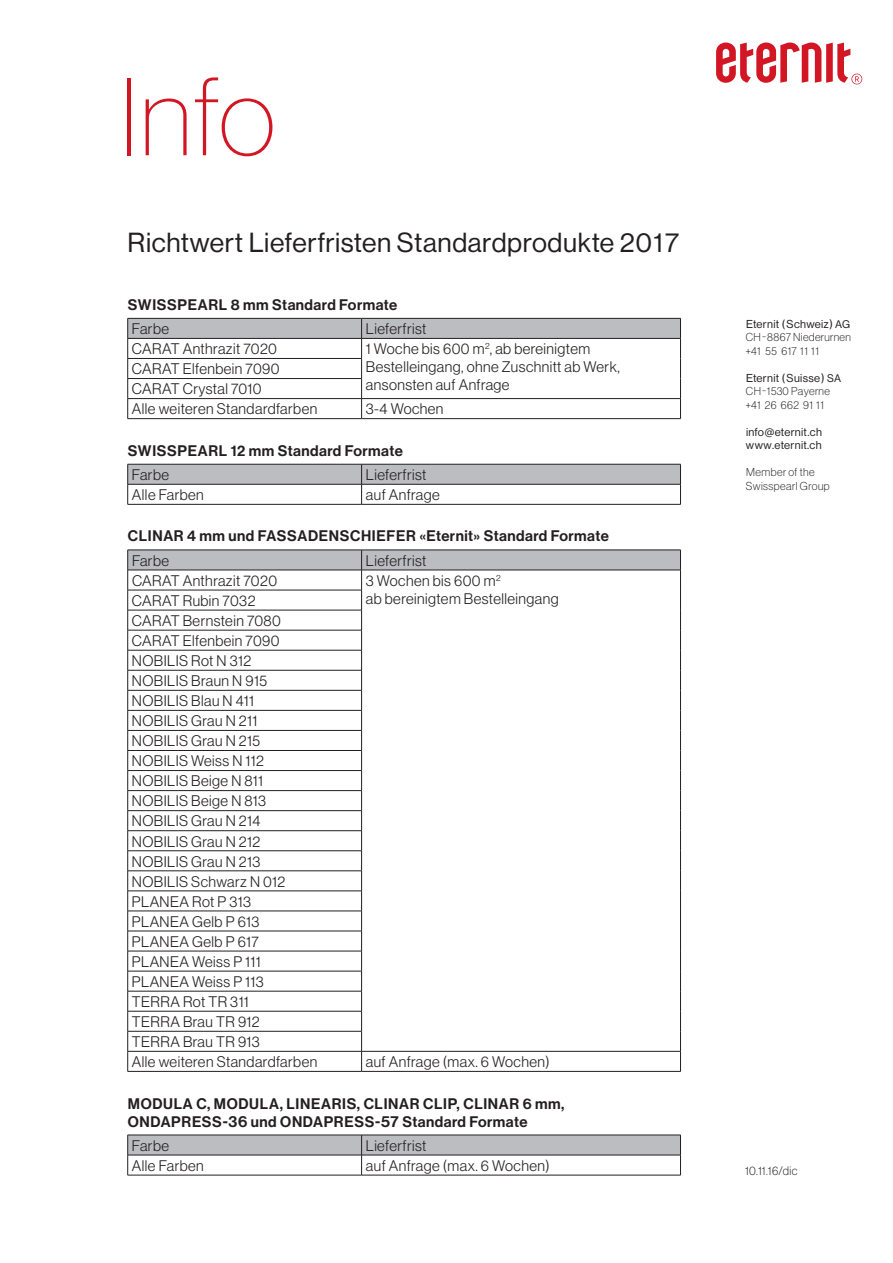
<style>
.page{position:relative;width:893px;height:1263px;background:#fff}
.page>*{position:absolute;margin:0;border:0;box-sizing:border-box;transform-origin:0 0}
.t1{font:108px "N Haas Grotesk DS Pro 25 Th";color:#d21623}
.t2{font:27px "N Haas Grotesk DS Pro 55 Rg";letter-spacing:.02em;color:#231f20}
.t3{font:15px/20.1px "N Haas Grotesk DS Pro 45 Lt";letter-spacing:.03em;color:#231f20}
.t4{font:15px/18px "N Haas Grotesk DS Pro 65 Md";letter-spacing:.04em;color:#231f20}
.t5{font:12px "N Haas Grotesk DS Pro 35 X Lt";letter-spacing:.035em;color:#231f20}
.t6{font:11.25px/13.5px "N Haas Grotesk DS Pro 35 X Lt";letter-spacing:.035em;color:#231f20}
.t7{font:11.25px/13.5px "N Haas Grotesk DS Pro 55 Rg";letter-spacing:.025em;color:#231f20}
.s1{font-size:11.7px}
.s2{font-size:10.8px}
</style>
<div class="page">
<svg style="left:716px;top:43px;width:146px;height:41px"></svg>
<svg style="left:128px;top:319px;width:552px;height:836px"></svg>
<hr style="left:128px;top:318px;width:234px;height:1px;background:#231f20">
<hr style="left:362px;top:318px;width:319px;height:1px;background:#231f20">
<hr style="left:128px;top:338px;width:234px;height:1px;background:#231f20">
<hr style="left:362px;top:338px;width:319px;height:1px;background:#231f20">
<hr style="left:128px;top:358px;width:234px;height:1px;background:#231f20">
<hr style="left:128px;top:378px;width:234px;height:1px;background:#231f20">
<hr style="left:128px;top:398px;width:234px;height:1px;background:#231f20">
<svg style="left:127px;top:318px;width:1px;height:100px"></svg>
<hr style="left:362px;top:398px;width:319px;height:1px;background:#231f20">
<svg style="left:361px;top:318px;width:1px;height:100px"></svg>
<svg style="left:680px;top:318px;width:1px;height:100px"></svg>
<hr style="left:128px;top:418px;width:234px;height:1px;background:#231f20">
<hr style="left:362px;top:418px;width:319px;height:1px;background:#231f20">
<hr style="left:128px;top:464px;width:234px;height:1px;background:#231f20">
<hr style="left:362px;top:464px;width:319px;height:1px;background:#231f20">
<hr style="left:128px;top:484px;width:234px;height:1px;background:#231f20">
<svg style="left:127px;top:464px;width:1px;height:40px"></svg>
<hr style="left:362px;top:484px;width:319px;height:1px;background:#231f20">
<svg style="left:361px;top:464px;width:1px;height:40px"></svg>
<svg style="left:680px;top:464px;width:1px;height:40px"></svg>
<hr style="left:128px;top:504px;width:234px;height:1px;background:#231f20">
<hr style="left:362px;top:504px;width:319px;height:1px;background:#231f20">
<hr style="left:128px;top:550px;width:234px;height:1px;background:#231f20">
<hr style="left:362px;top:550px;width:319px;height:1px;background:#231f20">
<hr style="left:128px;top:570px;width:234px;height:1px;background:#231f20">
<hr style="left:362px;top:570px;width:319px;height:1px;background:#231f20">
<hr style="left:128px;top:590px;width:234px;height:1px;background:#231f20">
<hr style="left:128px;top:610px;width:234px;height:1px;background:#231f20">
<hr style="left:128px;top:630px;width:234px;height:1px;background:#231f20">
<hr style="left:128px;top:650px;width:234px;height:1px;background:#231f20">
<hr style="left:128px;top:670px;width:234px;height:1px;background:#231f20">
<hr style="left:128px;top:690px;width:234px;height:1px;background:#231f20">
<hr style="left:128px;top:710px;width:234px;height:1px;background:#231f20">
<hr style="left:128px;top:730px;width:234px;height:1px;background:#231f20">
<hr style="left:128px;top:750px;width:234px;height:1px;background:#231f20">
<hr style="left:128px;top:770px;width:234px;height:1px;background:#231f20">
<hr style="left:128px;top:790px;width:234px;height:1px;background:#231f20">
<hr style="left:128px;top:810px;width:234px;height:1px;background:#231f20">
<hr style="left:128px;top:830px;width:234px;height:1px;background:#231f20">
<hr style="left:128px;top:850px;width:234px;height:1px;background:#231f20">
<hr style="left:128px;top:870px;width:234px;height:1px;background:#231f20">
<hr style="left:128px;top:891px;width:234px;height:1px;background:#231f20">
<hr style="left:128px;top:911px;width:234px;height:1px;background:#231f20">
<hr style="left:128px;top:931px;width:234px;height:1px;background:#231f20">
<hr style="left:128px;top:951px;width:234px;height:1px;background:#231f20">
<hr style="left:128px;top:971px;width:234px;height:1px;background:#231f20">
<hr style="left:128px;top:991px;width:234px;height:1px;background:#231f20">
<hr style="left:128px;top:1011px;width:234px;height:1px;background:#231f20">
<hr style="left:128px;top:1031px;width:234px;height:1px;background:#231f20">
<hr style="left:128px;top:1051px;width:234px;height:1px;background:#231f20">
<svg style="left:127px;top:550px;width:1px;height:521px"></svg>
<hr style="left:362px;top:1051px;width:319px;height:1px;background:#231f20">
<svg style="left:361px;top:550px;width:1px;height:521px"></svg>
<svg style="left:680px;top:550px;width:1px;height:521px"></svg>
<hr style="left:128px;top:1071px;width:234px;height:1px;background:#231f20">
<hr style="left:362px;top:1071px;width:319px;height:1px;background:#231f20">
<hr style="left:128px;top:1135px;width:234px;height:1px;background:#231f20">
<hr style="left:362px;top:1135px;width:319px;height:1px;background:#231f20">
<hr style="left:128px;top:1155px;width:234px;height:1px;background:#231f20">
<svg style="left:127px;top:1135px;width:1px;height:40px"></svg>
<hr style="left:362px;top:1155px;width:319px;height:1px;background:#231f20">
<svg style="left:361px;top:1135px;width:1px;height:40px"></svg>
<svg style="left:680px;top:1135px;width:1px;height:40px"></svg>
<hr style="left:128px;top:1175px;width:234px;height:1px;background:#231f20">
<hr style="left:362px;top:1175px;width:319px;height:1px;background:#231f20">
<h1 class="t1" style="left:120px;top:57px;width:156px">Info</h1>
<h2 class="t2" style="left:128px;top:227px;width:553px">Richtwert Lieferfristen Standardprodukte 2017</h2>
<p class="t4" style="left:128px;top:296px;width:271px">SWISSPEARL 8 mm Standard Formate</p>
<p class="t3" style="left:132px;top:319px;width:39px">Farbe</p>
<p class="t3" style="left:366px;top:319px;width:62px">Lieferfrist</p>
<p class="t3" style="left:132px;top:339px;width:147px">CARAT Anthrazit 7020</p>
<p class="t3" style="left:366px;top:340px;width:255px;line-height:18px">1 Woche bis 600 m<sup>2</sup>, ab bereinigtem<br>Bestelleingang, ohne Zuschnitt ab Werk, ansonsten auf Anfrage</p>
<p class="t7" style="left:746px;top:317px;width:106px">Eternit (Schweiz<span class="s1">)</span> <span class="s2">AG</span></p>
<p class="t6" style="left:745px;top:330px;width:107px">CH-8867 Niederurnen +41 55 617 11 11</p>
<p class="t7" style="left:746px;top:371px;width:97px">Eternit (Suisse<span class="s1">)</span> <span class="s2">SA</span></p>
<p class="t6" style="left:745px;top:384px;width:86px">CH-1530 Payerne +41 26 662 91 11</p>
<p class="t7" style="left:746px;top:425px;width:78px">info<span class="s2">@</span>eternit.ch www.eternit.ch</p>
<p class="t6" style="left:746px;top:465px;width:85px">Member of the<br>Swisspearl Group</p>
<p class="t3" style="left:132px;top:359px;width:187px">CARAT Elfenbein 7090<br>CARAT Crystal 7010<br>Alle weiteren Standardfarben</p>
<p class="t3" style="left:366px;top:399px;width:79px">3-4 Wochen</p>
<p class="t4" style="left:128px;top:442px;width:277px">SWISSPEARL 12 mm Standard Formate</p>
<p class="t3" style="left:132px;top:465px;width:39px">Farbe</p>
<p class="t3" style="left:366px;top:465px;width:62px">Lieferfrist</p>
<p class="t3" style="left:132px;top:485px;width:73px">Alle Farben</p>
<p class="t3" style="left:366px;top:485px;width:75px">auf Anfrage</p>
<p class="t4" style="left:128px;top:527px;width:483px">CLINAR 4 mm und FASSADENSCHIEFER «Eternit» Standard Formate</p>
<p class="t3" style="left:132px;top:550px;width:39px">Farbe</p>
<p class="t3" style="left:366px;top:550px;width:62px">Lieferfrist</p>
<p class="t3" style="left:132px;top:570px;width:147px">CARAT Anthrazit 7020</p>
<p class="t3" style="left:366px;top:570px;width:136px">3 Wochen bis 600 m<sup>2</sup></p>
<p class="t3" style="left:132px;top:590px;width:125px">CARAT Rubin 7032</p>
<p class="t3" style="left:366px;top:588px;width:194px">ab bereinigtem Bestelleingang</p>
<p class="t3" style="left:132px;top:611px;width:187px">CARAT Bernstein 7080<br>CARAT Elfenbein 7090<br>NOBILIS Rot N 312<br>NOBILIS Braun N 915<br>NOBILIS Blau N 411<br>NOBILIS Grau N 211<br>NOBILIS Grau N 215<br>NOBILIS Weiss N 112<br>NOBILIS Beige N 811<br>NOBILIS Beige N 813<br>NOBILIS Grau N 214<br>NOBILIS Grau N 212<br>NOBILIS Grau N 213<br>NOBILIS Schwarz N 012<br>PLANEA Rot P 313<br>PLANEA Gelb P 613<br>PLANEA Gelb P 617<br>PLANEA Weiss P 111<br>PLANEA Weiss P 113<br>TERRA Rot TR 311<br>TERRA Brau TR 912<br>TERRA Brau TR 913<br>Alle weiteren Standardfarben</p>
<p class="t3" style="left:366px;top:1052px;width:185px">auf Anfrage (max. 6 Wochen)</p>
<p class="t4" style="left:128px;top:1094px;width:438px">MODULA C, MODULA, LINEARIS, CLINAR CLIP, CLINAR 6 mm,<br>ONDAPRESS-36 und ONDAPRESS-57 Standard Formate</p>
<p class="t3" style="left:132px;top:1135px;width:39px">Farbe</p>
<p class="t3" style="left:366px;top:1135px;width:62px">Lieferfrist</p>
<p class="t3" style="left:132px;top:1155px;width:73px">Alle Farben</p>
<p class="t3" style="left:366px;top:1155px;width:185px">auf Anfrage (max. 6 Wochen)</p>
<p class="t5" style="left:745px;top:1164px;width:54px">10.11.16/dic</p>
</div>
